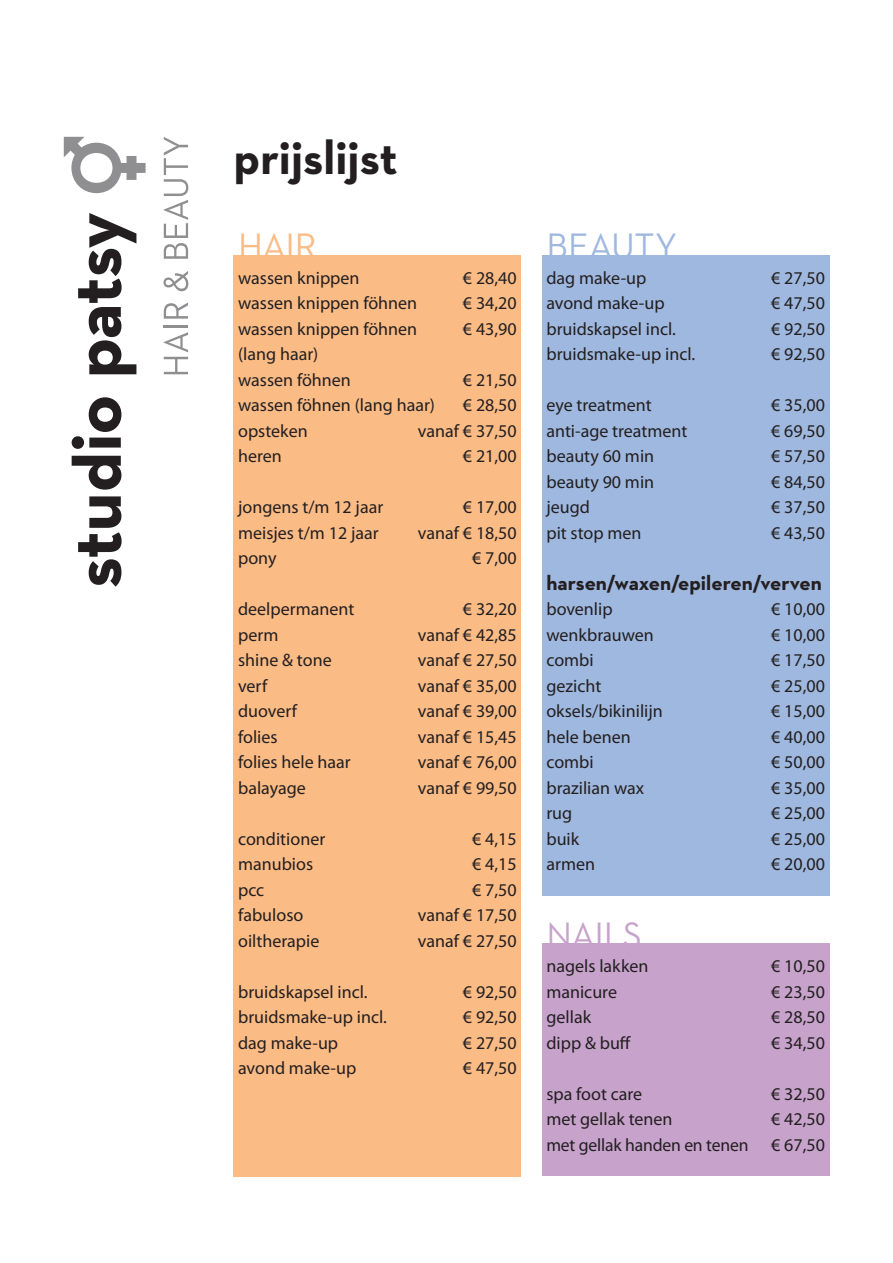
<style>
.page{position:relative;width:893px;height:1263px;background:#fff}
.page>*{position:absolute;margin:0;border:0;box-sizing:border-box;transform-origin:0 0}
.t1{font:700 48px "Neutraface 2 Text";color:#231f20}
.t2{font:36px "Neutraface 2 Text";color:#9fb8df}
.t3{font:36px "Neutraface 2 Text";letter-spacing:-.01em;color:#c7a3cc}
.t4{font:36px "Neutraface 2 Text";color:#fbbb85}
.t5{font:700 21px "Neutraface 2 Text";color:#231f20}
.t6{font:18px/25.5px "Myriad Pro";color:#231f20}
</style>
<div class="page">
<div style="left:234px;top:255px;width:287px;height:921px;background:#fbbb85"></div>
<div style="left:542px;top:255px;width:287px;height:641px;background:#9fb8df"></div>
<div style="left:542px;top:943px;width:287px;height:233px;background:#c7a3cc"></div>
<svg style="left:78px;top:496px;width:44px;height:91px"></svg>
<svg style="left:72px;top:456px;width:49px;height:34px"></svg>
<svg style="left:72px;top:397px;width:49px;height:52px"></svg>
<svg style="left:78px;top:213px;width:58px;height:161px"></svg>
<svg style="left:164px;top:332px;width:24px;height:42px"></svg>
<hr style="left:164px;top:325px;width:24px;height:3px;background:#8f8f92">
<svg style="left:164px;top:302px;width:24px;height:17px"></svg>
<svg style="left:163px;top:271px;width:25px;height:20px"></svg>
<svg style="left:164px;top:137px;width:24px;height:122px"></svg>
<svg style="left:64px;top:137px;width:82px;height:56px"></svg>
<h1 class="t1" style="left:234px;top:127px;width:165px">prijslijst</h1>
<h2 class="t4" style="left:238px;top:223px;width:80px">HAIR</h2>
<p class="t6" style="left:238px;top:264px;width:123px">wassen knippen</p>
<p class="t6" style="left:463px;top:264px;width:55px">€ 28,40</p>
<p class="t6" style="left:238px;top:290px;width:181px">wassen knippen föhnen</p>
<p class="t6" style="left:463px;top:290px;width:55px">€ 34,20</p>
<p class="t6" style="left:238px;top:315px;width:181px">wassen knippen föhnen</p>
<p class="t6" style="left:463px;top:315px;width:55px">€ 43,90</p>
<p class="t6" style="left:238px;top:341px;width:114px">(lang haar) wassen föhnen</p>
<p class="t6" style="left:463px;top:366px;width:55px">€ 21,50</p>
<p class="t6" style="left:238px;top:392px;width:198px">wassen föhnen (lang haar)</p>
<p class="t6" style="left:463px;top:392px;width:55px">€ 28,50</p>
<p class="t6" style="left:238px;top:417px;width:71px">opsteken</p>
<p class="t6" style="left:418px;top:417px;width:100px">vanaf € 37,50</p>
<p class="t6" style="left:238px;top:443px;width:45px">heren</p>
<p class="t6" style="left:463px;top:443px;width:55px">€ 21,00</p>
<p class="t6" style="left:238px;top:494px;width:147px">jongens t/m 12 jaar</p>
<p class="t6" style="left:463px;top:494px;width:55px">€ 17,00</p>
<p class="t6" style="left:238px;top:519px;width:142px">meisjes t/m 12 jaar</p>
<p class="t6" style="left:418px;top:519px;width:100px">vanaf € 18,50</p>
<p class="t6" style="left:238px;top:545px;width:40px">pony</p>
<p class="t6" style="left:472px;top:545px;width:46px">€ 7,00</p>
<p class="t6" style="left:238px;top:596px;width:118px">deelpermanent</p>
<p class="t6" style="left:463px;top:596px;width:55px">€ 32,20</p>
<p class="t6" style="left:238px;top:621px;width:42px">perm</p>
<p class="t6" style="left:418px;top:621px;width:100px">vanaf € 42,85</p>
<p class="t6" style="left:238px;top:647px;width:95px">shine &amp; tone</p>
<p class="t6" style="left:418px;top:647px;width:100px">vanaf € 27,50</p>
<p class="t6" style="left:238px;top:672px;width:31px">verf</p>
<p class="t6" style="left:418px;top:672px;width:100px">vanaf € 35,00</p>
<p class="t6" style="left:238px;top:698px;width:61px">duoverf</p>
<p class="t6" style="left:418px;top:698px;width:100px">vanaf € 39,00</p>
<p class="t6" style="left:238px;top:724px;width:41px">folies</p>
<p class="t6" style="left:418px;top:724px;width:100px">vanaf € 15,45</p>
<p class="t6" style="left:238px;top:749px;width:114px">folies hele haar</p>
<p class="t6" style="left:418px;top:749px;width:100px">vanaf € 76,00</p>
<p class="t6" style="left:238px;top:775px;width:69px">balayage</p>
<p class="t6" style="left:418px;top:775px;width:100px">vanaf € 99,50</p>
<p class="t6" style="left:238px;top:826px;width:89px">conditioner</p>
<p class="t6" style="left:472px;top:826px;width:46px">€ 4,15</p>
<p class="t6" style="left:238px;top:851px;width:77px">manubios</p>
<p class="t6" style="left:472px;top:851px;width:46px">€ 4,15</p>
<p class="t6" style="left:238px;top:877px;width:28px">pcc</p>
<p class="t6" style="left:472px;top:877px;width:46px">€ 7,50</p>
<p class="t6" style="left:238px;top:902px;width:67px">fabuloso</p>
<p class="t6" style="left:418px;top:902px;width:100px">vanaf € 17,50</p>
<p class="t6" style="left:238px;top:928px;width:83px">oiltherapie</p>
<p class="t6" style="left:418px;top:928px;width:100px">vanaf € 27,50</p>
<p class="t6" style="left:238px;top:979px;width:131px">bruidskapsel incl.</p>
<p class="t6" style="left:463px;top:979px;width:55px">€ 92,50</p>
<p class="t6" style="left:238px;top:1004px;width:150px">bruidsmake-up incl.</p>
<p class="t6" style="left:463px;top:1004px;width:55px">€ 92,50</p>
<p class="t6" style="left:238px;top:1030px;width:102px">dag make-up</p>
<p class="t6" style="left:463px;top:1030px;width:55px">€ 27,50</p>
<p class="t6" style="left:238px;top:1055px;width:120px">avond make-up</p>
<p class="t6" style="left:463px;top:1055px;width:55px">€ 47,50</p>
<h2 class="t2" style="left:546px;top:223px;width:132px">BEAUTY</h2>
<p class="t6" style="left:546px;top:264px;width:102px">dag make-up</p>
<p class="t6" style="left:771px;top:264px;width:55px">€ 27,50</p>
<p class="t6" style="left:546px;top:290px;width:120px">avond make-up</p>
<p class="t6" style="left:771px;top:290px;width:55px">€ 47,50</p>
<p class="t6" style="left:546px;top:315px;width:131px">bruidskapsel incl.</p>
<p class="t6" style="left:771px;top:315px;width:55px">€ 92,50</p>
<p class="t6" style="left:546px;top:341px;width:150px">bruidsmake-up incl.</p>
<p class="t6" style="left:771px;top:341px;width:55px">€ 92,50</p>
<p class="t6" style="left:546px;top:392px;width:107px">eye treatment</p>
<p class="t6" style="left:771px;top:392px;width:55px">€ 35,00</p>
<p class="t6" style="left:546px;top:417px;width:143px">anti-age treatment</p>
<p class="t6" style="left:771px;top:417px;width:55px">€ 69,50</p>
<p class="t6" style="left:546px;top:443px;width:109px">beauty 60 min</p>
<p class="t6" style="left:771px;top:443px;width:55px">€ 57,50</p>
<p class="t6" style="left:546px;top:468px;width:109px">beauty 90 min</p>
<p class="t6" style="left:771px;top:468px;width:55px">€ 84,50</p>
<p class="t6" style="left:546px;top:494px;width:45px">jeugd</p>
<p class="t6" style="left:771px;top:494px;width:55px">€ 37,50</p>
<p class="t6" style="left:546px;top:519px;width:97px">pit stop men</p>
<p class="t6" style="left:771px;top:519px;width:55px">€ 43,50</p>
<p class="t5" style="left:546px;top:569px;width:277px">harsen/waxen/epileren/verven</p>
<p class="t6" style="left:546px;top:596px;width:68px">bovenlip</p>
<p class="t6" style="left:771px;top:596px;width:55px">€ 10,00</p>
<p class="t6" style="left:546px;top:621px;width:109px">wenkbrauwen</p>
<p class="t6" style="left:771px;top:621px;width:55px">€ 10,00</p>
<p class="t6" style="left:546px;top:647px;width:49px">combi</p>
<p class="t6" style="left:771px;top:647px;width:55px">€ 17,50</p>
<p class="t6" style="left:546px;top:672px;width:56px">gezicht</p>
<p class="t6" style="left:771px;top:672px;width:55px">€ 25,00</p>
<p class="t6" style="left:546px;top:698px;width:118px">oksels/bikinilijn</p>
<p class="t6" style="left:771px;top:698px;width:55px">€ 15,00</p>
<p class="t6" style="left:546px;top:723px;width:86px">hele benen</p>
<p class="t6" style="left:771px;top:723px;width:55px">€ 40,00</p>
<p class="t6" style="left:546px;top:749px;width:49px">combi</p>
<p class="t6" style="left:771px;top:749px;width:55px">€ 50,00</p>
<p class="t6" style="left:546px;top:774px;width:99px">brazilian wax</p>
<p class="t6" style="left:771px;top:774px;width:55px">€ 35,00</p>
<p class="t6" style="left:546px;top:800px;width:27px">rug</p>
<p class="t6" style="left:771px;top:800px;width:55px">€ 25,00</p>
<p class="t6" style="left:546px;top:825px;width:34px">buik</p>
<p class="t6" style="left:771px;top:825px;width:55px">€ 25,00</p>
<p class="t6" style="left:546px;top:851px;width:50px">armen</p>
<p class="t6" style="left:771px;top:851px;width:55px">€ 20,00</p>
<h2 class="t3" style="left:546px;top:912px;width:97px">NAILS</h2>
<p class="t6" style="left:546px;top:953px;width:104px">nagels lakken</p>
<p class="t6" style="left:771px;top:953px;width:55px">€ 10,50</p>
<p class="t6" style="left:546px;top:978px;width:72px">manicure</p>
<p class="t6" style="left:771px;top:978px;width:55px">€ 23,50</p>
<p class="t6" style="left:546px;top:1004px;width:46px">gellak</p>
<p class="t6" style="left:771px;top:1004px;width:55px">€ 28,50</p>
<p class="t6" style="left:546px;top:1029px;width:86px">dipp &amp; buff</p>
<p class="t6" style="left:771px;top:1029px;width:55px">€ 34,50</p>
<p class="t6" style="left:546px;top:1080px;width:97px">spa foot care</p>
<p class="t6" style="left:771px;top:1080px;width:55px">€ 32,50</p>
<p class="t6" style="left:546px;top:1106px;width:128px">met gellak tenen</p>
<p class="t6" style="left:771px;top:1106px;width:55px">€ 42,50</p>
<p class="t6" style="left:546px;top:1131px;width:204px">met gellak handen en tenen</p>
<p class="t6" style="left:771px;top:1131px;width:55px">€ 67,50</p>
</div>
